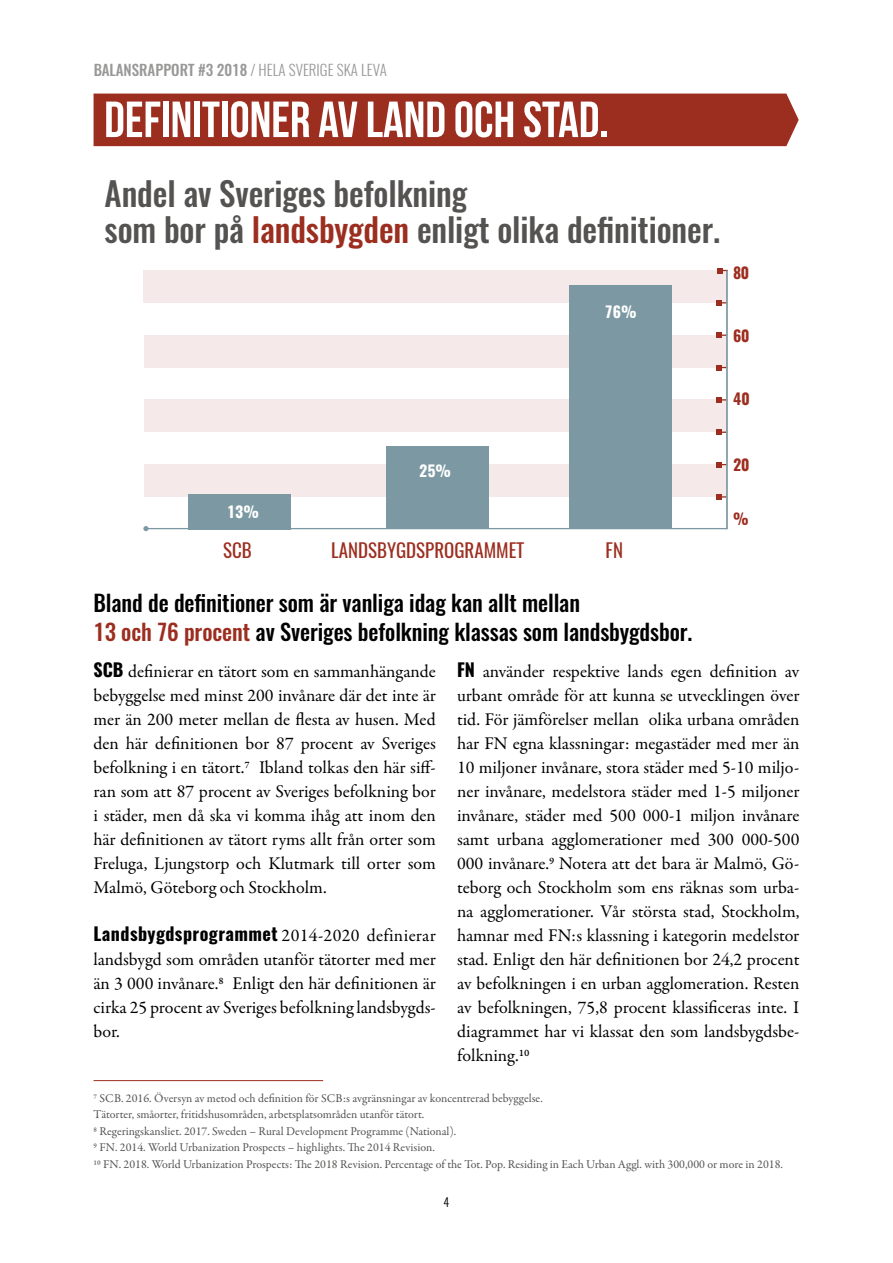
<style>
.page{position:relative;width:893px;height:1263px;background:#fff}
.page>*{position:absolute;margin:0;border:0;box-sizing:border-box;transform-origin:0 0}
.t1{font:700 50.7px "Bebas Neue";color:#fff}
.t2{font:500 33px/36px "Oswald";letter-spacing:-.005em;color:#545352}
.t3{font:500 22.5px/29.2px "Oswald";letter-spacing:-.005em;color:#000}
.t4{font:18.9px "Oswald";color:#9c2e20}
.t5{font:18px/24px "Garamond Premr Pro";color:#000;text-align:justify}
.t6{font:700 18px "Oswald";letter-spacing:.025em;color:#000}
.t7{font:700 15.45px "Oswald";letter-spacing:-.01em;color:#9c2e20}
.t8{font:700 15.45px "Oswald";color:#fff}
.t9{font:500 15px "Oswald";color:#545352}
.t10{font:12px/16.5px "Garamond Premr Pro";letter-spacing:-.005em;color:#545352}
.t11{font:300 12px "Oswald";color:#000}
.s1{font-weight:300}
.s2{color:#9c2e20}
.s3{font-family:"Oswald";font-weight:700}
.s4{font-family:"Garamond Premr Pro";font-weight:400}
</style>
<div class="page">
<div style="left:94px;top:94px;width:705px;height:52px;background:#9c2e20"></div>
<hr style="left:94px;top:1080px;width:229px;height:1px;background:#9c2e20">
<div style="left:143px;top:271px;width:584px;height:32px;background:#f5eae9"></div>
<div style="left:144px;top:335px;width:583px;height:32px;background:#f5eae9"></div>
<div style="left:144px;top:400px;width:583px;height:32px;background:#f5eae9"></div>
<div style="left:144px;top:464px;width:583px;height:32px;background:#f5eae9"></div>
<svg style="left:717px;top:300px;width:9px;height:5px"></svg>
<svg style="left:718px;top:268px;width:10px;height:5px"></svg>
<svg style="left:717px;top:333px;width:9px;height:5px"></svg>
<svg style="left:717px;top:365px;width:9px;height:5px"></svg>
<svg style="left:717px;top:397px;width:9px;height:5px"></svg>
<svg style="left:717px;top:430px;width:9px;height:5px"></svg>
<svg style="left:717px;top:462px;width:9px;height:5px"></svg>
<svg style="left:717px;top:494px;width:9px;height:5px"></svg>
<hr style="left:146px;top:528px;width:581px;height:1px;background:#7c99a3">
<svg style="left:143px;top:526px;width:6px;height:5px"></svg>
<hr style="left:726px;top:270px;width:2px;height:259px;background:#7c99a3">
<div style="left:188px;top:494px;width:103px;height:35px;background:#7c99a3"></div>
<div style="left:386px;top:446px;width:103px;height:83px;background:#7c99a3"></div>
<div style="left:569px;top:285px;width:103px;height:244px;background:#7c99a3"></div>
<p class="t9" style="left:93px;top:62px;width:295px">BALANSRAPPORT #3 2018 <span class="s1">/ HELA SVERIGE SKA LEVA</span></p>
<h1 class="t1" style="left:104px;top:92px;width:506px">DEFINITIONER AV LAND OCH STAD.</h1>
<h2 class="t2" style="left:105px;top:177px;width:617px">Andel av Sveriges befolkning<br>som bor på <span class="s2">landsbygden</span> enligt olika definitioner.</h2>
<p class="t8" style="left:605px;top:304px;width:33px">76%</p>
<p class="t7" style="left:733px;top:264px;width:17px">80</p>
<p class="t7" style="left:733px;top:328px;width:18px">60</p>
<p class="t7" style="left:733px;top:391px;width:18px">40</p>
<p class="t8" style="left:227px;top:503px;width:33px">13%</p>
<p class="t8" style="left:419px;top:462px;width:33px">25%</p>
<p class="t4" style="left:223px;top:533px;width:30px">SCB</p>
<p class="t4" style="left:331px;top:533px;width:194px">LANDSBYGDSPROGRAMMET</p>
<p class="t4" style="left:606px;top:533px;width:19px">FN</p>
<p class="t7" style="left:733px;top:457px;width:18px">20</p>
<p class="t7" style="left:733px;top:511px;width:17px">%</p>
<p class="t3" style="left:94px;top:590px;width:600px">Bland de definitioner som är vanliga idag kan allt mellan<br><span class="s2">13 och 76 procent</span> av Sveriges befolkning klassas som landsbygdsbor.</p>
<p class="t5" style="left:457px;top:660px;width:344px"><span class="s3">FN</span> använder respektive lands egen definition av urbant område för att kunna se utvecklingen över tid. För jämförelser mellan olika urbana områden har FN egna klassningar: megastäder med mer än 10 miljoner invånare, stora städer med 5-10 miljo&shy;ner invånare, medelstora städer med 1-5 miljoner invånare, städer med 500 000-1 miljon invånare samt urbana agglomerationer med 300 000-500<br>000 invånare.9 Notera att det bara är Malmö, Gö&shy;teborg och Stockholm som ens räknas som urba&shy;na agglomerationer. Vår största stad, Stockholm, hamnar med FN:s klassning i kategorin medelstor stad. Enligt den här definitionen bor 24,2 procent av befolkningen i en urban agglomeration. Resten av befolkningen, 75,8 procent klassificeras inte. I diagrammet har vi klassat den som landsbygdsbe&shy;folkning.10</p>
<p class="t5" style="left:94px;top:660px;width:344px"><span class="s3">SCB</span> definierar en tätort som en sammanhängande bebyggelse med minst 200 invånare där det inte är mer än 200 meter mellan de flesta av husen. Med den här definitionen bor 87 procent av Sveriges befolkning i en tätort.7 Ibland tolkas den här siff&shy;ran som att 87 procent av Sveriges befolkning bor i städer, men då ska vi komma ihåg att inom den här definitionen av tätort ryms allt från orter som Freluga, Ljungstorp och Klutmark till orter som Malmö, Göteborg och Stockholm.</p>
<p class="t6" style="left:94px;top:925px;width:344px">Landsbygdsprogrammet <span class="s4">2014-2020 definierar</span></p>
<p class="t5" style="left:94px;top:948px;width:344px">landsbygd som områden utanför tätorter med mer än 3 000 invånare.8 Enligt den här definitionen är cirka 25 procent av Sveriges befolkning landsbygds&shy;bor.</p>
<p class="t10" style="left:94px;top:1090px;width:691px">7 SCB. 2016. Översyn av metod och definition för SCB:s avgränsningar av koncentrerad bebyggelse.<br>Tätorter, småorter, fritidshusområden, arbetsplatsområden utanför tätort.<br>8 Regeringskansliet. 2017. Sweden – Rural Development Programme (National).<br>9 FN. 2014. World Urbanization Prospects – highlights. The 2014 Revision.<br>10 FN. 2018. World Urbanization Prospects: The 2018 Revision. Percentage of the Tot. Pop. Residing in Each Urban Aggl. with 300,000 or more in 2018.</p>
<p class="t11" style="left:444px;top:1191px;width:7px">4</p>
</div>
